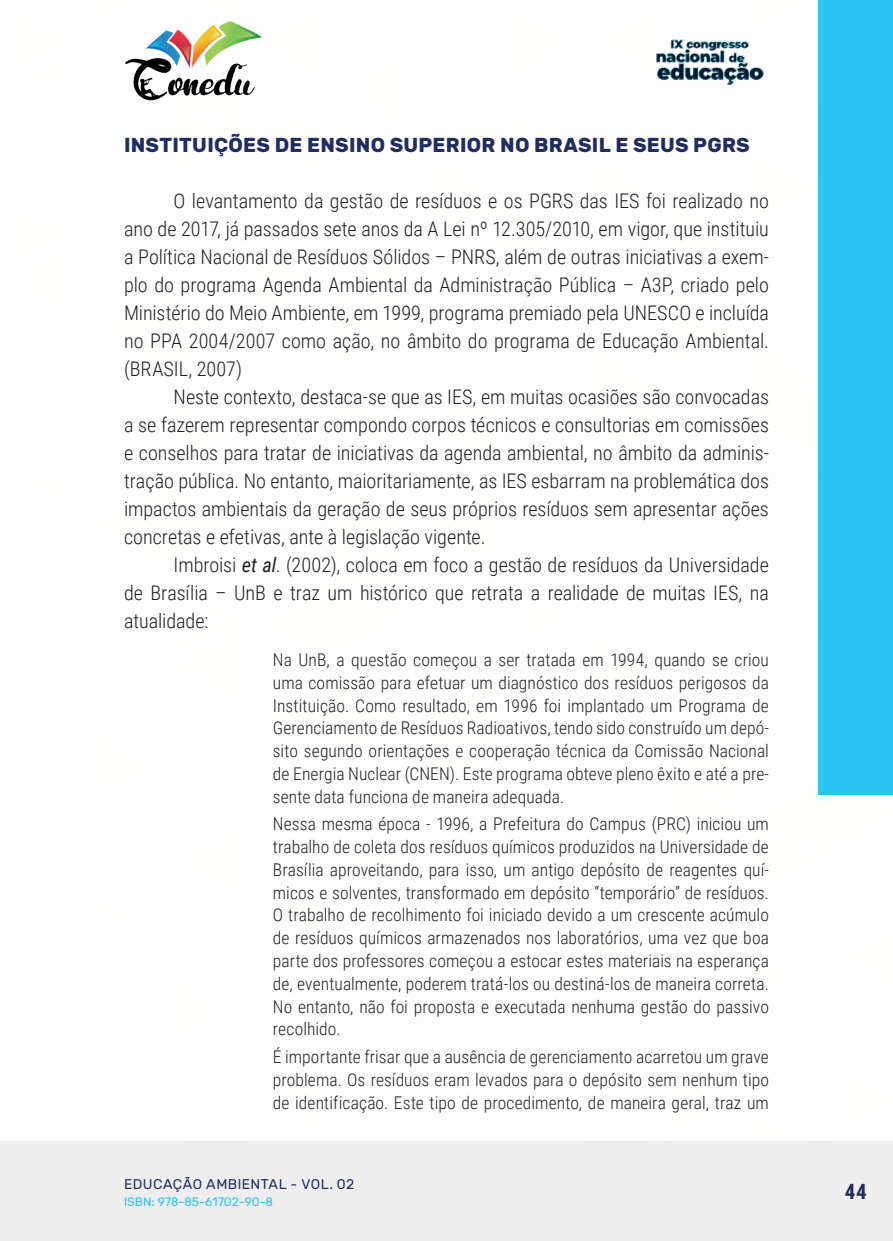
<style>
.page{position:relative;width:893px;height:1241px;background:#fff}
.page>*{position:absolute;margin:0;border:0;box-sizing:border-box;transform-origin:0 0}
.t1{font:700 21px "Roboto Condensed";color:#202d5e}
._9_CORPO{font:300 20.12px/28px "Roboto Condensed";color:#231f20;text-align:justify}
._11_SUBTITULO_2{font:700 20.12px "Rubik";letter-spacing:.01em;color:#202d5e}
._16_CITACAO{font:300 17.5px/22.8px "Roboto Condensed";letter-spacing:.005em;color:#231f20;text-align:justify}
.t2{font:14px "Rubik";letter-spacing:.035em;color:#202d5e}
.t3{font:12.25px "Rubik";color:#29c4f3}
.s1{font-weight:400;font-style:italic}
</style>
<div class="page">
<div style="left:0;top:1141px;width:893px;height:99px;background:#eeeeef"></div>
<div style="left:819px;top:0;width:74px;height:794px;background:#29c4f3"></div>
<img style="left:125px;top:20px;width:137px;height:81px">
<img style="left:656px;top:39px;width:108px;height:46px">
<p class="_11_SUBTITULO_2" style="left:124px;top:133px;width:627px">INSTITUIÇÕES DE ENSINO SUPERIOR NO BRASIL E SEUS PGRS</p>
<p class="_9_CORPO" style="left:124px;top:186px;width:646px;text-indent:50px">O levantamento da gestão de resíduos e os PGRS das IES foi realizado no ano de 2017, já passados sete anos da A Lei nº 12.305/2010, em vigor, que instituiu a Política Nacional de Resíduos Sólidos – PNRS, além de outras iniciativas a exem&shy;plo do programa Agenda Ambiental da Administração Pública – A3P, criado pelo Ministério do Meio Ambiente, em 1999, programa premiado pela UNESCO e incluída no PPA 2004/2007 como ação, no âmbito do programa de Educação Ambiental. (BRASIL, 2007)</p>
<p class="_9_CORPO" style="left:124px;top:382px;width:646px;text-indent:50px">Neste contexto, destaca-se que as IES, em muitas ocasiões são convocadas a se fazerem representar compondo corpos técnicos e consultorias em comissões e conselhos para tratar de iniciativas da agenda ambiental, no âmbito da adminis&shy;tração pública. No entanto, maioritariamente, as IES esbarram na problemática dos impactos ambientais da geração de seus próprios resíduos sem apresentar ações concretas e efetivas, ante à legislação vigente.</p>
<p class="_9_CORPO" style="left:124px;top:550px;width:646px;text-indent:50px">Imbroisi <span class="s1">et al</span>. (2002), coloca em foco a gestão de resíduos da Universidade de Brasília – UnB e traz um histórico que retrata a realidade de muitas IES, na atualidade:</p>
<p class="_16_CITACAO" style="left:273px;top:647px;width:498px">Na UnB, a questão começou a ser tratada em 1994, quando se criou uma comissão para efetuar um diagnóstico dos resíduos perigosos da Instituição. Como resultado, em 1996 foi implantado um Programa de Gerenciamento de Resíduos Radioativos, tendo sido construído um depó&shy;sito segundo orientações e cooperação técnica da Comissão Nacional de Energia Nuclear (CNEN). Este programa obteve pleno êxito e até a pre&shy;sente data funciona de maneira adequada.</p>
<p class="_16_CITACAO" style="left:273px;top:812px;width:498px">Nessa mesma época - 1996, a Prefeitura do Campus (PRC) iniciou um trabalho de coleta dos resíduos químicos produzidos na Universidade de Brasília aproveitando, para isso, um antigo depósito de reagentes quí&shy;micos e solventes, transformado em depósito “temporário” de resíduos.<br>O trabalho de recolhimento foi iniciado devido a um crescente acúmulo de resíduos químicos armazenados nos laboratórios, uma vez que boa parte dos professores começou a estocar estes materiais na esperança de, eventualmente, poderem tratá-los ou destiná-los de maneira correta.<br>No entanto, não foi proposta e executada nenhuma gestão do passivo recolhido.</p>
<p class="_16_CITACAO" style="left:273px;top:1044px;width:498px">É importante frisar que a ausência de gerenciamento acarretou um grave problema. Os resíduos eram levados para o depósito sem nenhum tipo de identificação. Este tipo de procedimento, de maneira geral, traz um</p>
<p class="t2" style="left:124px;top:1175px;width:232px">EDUCAÇÃO AMBIENTAL - VOL. 02</p>
<p class="t3" style="left:124px;top:1194px;width:151px">ISBN: 978-85-61702-90-8</p>
<p class="t1" style="left:845px;top:1176px;width:23px">44</p>
</div>
